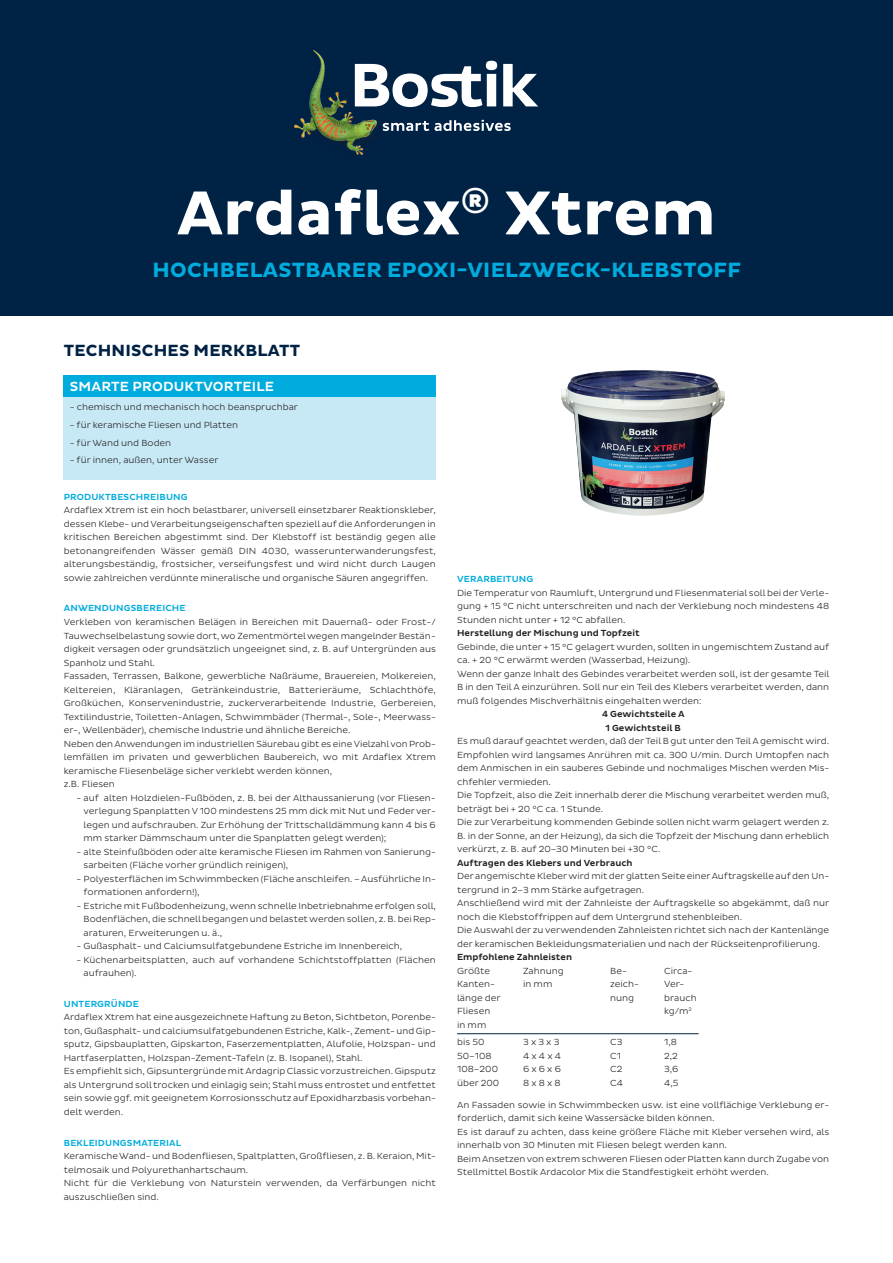
<style>
.page{position:relative;width:893px;height:1263px;background:#fff}
.page>*{position:absolute;margin:0;border:0;box-sizing:border-box;transform-origin:0 0}
.t1{font:700 63px "Bostik";color:#fff}
.t2{font:700 21px "Bostik";letter-spacing:.015em;color:#00acdd}
.t3{font:700 16.5px "Bostik";letter-spacing:.015em;color:#002245}
.t4{font:500 13.5px "Bostik";letter-spacing:.015em;color:#fff}
.t5{font:300 9px/13.5px "Bostik";color:#231f20}
.t6{font:500 9px/13.5px "Bostik";color:#231f20;text-align:center}
.t7{font:500 9px "Bostik";letter-spacing:.015em;color:#00acdd}
</style>
<div class="page">
<div style="left:0;top:0;width:893px;height:316px;background:#002245"></div>
<img style="left:295px;top:51px;width:82px;height:103px">
<svg style="left:383px;top:121px;width:46px;height:10px"></svg>
<svg style="left:435px;top:120px;width:76px;height:11px"></svg>
<svg style="left:355px;top:61px;width:183px;height:46px"></svg>
<div style="left:64px;top:375px;width:372px;height:22px;background:#00acdd"></div>
<div style="left:64px;top:397px;width:372px;height:82px;background:#c7e9f6"></div>
<hr style="left:457px;top:1033px;width:242px;height:1px;background:#002245">
<img style="left:561px;top:370px;width:164px;height:146px">
<h1 class="t1" style="left:177px;top:177px;width:540px">Ardaflex<sup>®</sup> Xtrem</h1>
<h2 class="t2" style="left:152px;top:257px;width:590px">HOCHBELASTBARER EPOXI-VIELZWECK-KLEBSTOFF</h2>
<h3 class="t3" style="left:64px;top:341px;width:238px">TECHNISCHES MERKBLATT</h3>
<h3 class="t4" style="left:70px;top:379px;width:206px">SMARTE PRODUKTVORTEILE</h3>
<p class="t5" style="left:70px;top:400px;width:230px">- chemisch und mechanisch hoch beanspruchbar</p>
<p class="t5" style="left:70px;top:418px;width:170px">- für keramische Fliesen und Platten</p>
<p class="t5" style="left:70px;top:436px;width:103px">- für Wand und Boden</p>
<p class="t5" style="left:70px;top:454px;width:150px">- für innen, außen, unter Wasser</p>
<p class="t7" style="left:64px;top:491px;width:125px">PRODUKTBESCHREIBUNG</p>
<p class="t5" style="left:64px;top:503px;width:374px;text-align:justify">Ardaflex Xtrem ist ein hoch belastbarer, universell einsetzbarer Reaktionskleber, dessen Klebe- und Verarbeitungseigenschaften speziell auf die Anforderungen in kritischen Bereichen abgestimmt sind. Der Klebstoff ist beständig gegen alle betonangreifenden Wässer gemäß DIN 4030, wasserunterwanderungsfest, alterungsbeständig, frostsicher, verseifungsfest und wird nicht durch Laugen sowie zahlreichen verdünnte mineralische und organische Säuren angegriffen.</p>
<p class="t7" style="left:64px;top:603px;width:123px">ANWENDUNGSBEREICHE</p>
<p class="t5" style="left:64px;top:615px;width:374px">Verkleben von keramischen Belägen in Bereichen mit Dauernaß- oder Frost-/ Tauwechselbelastung sowie dort, wo Zementmörtel wegen mangelnder Bestän&shy;digkeit versagen oder grundsätzlich ungeeignet sind, z. B. auf Untergründen aus Spanholz und Stahl.<br>Fassaden, Terrassen, Balkone, gewerbliche Naßräume, Brauereien, Molkereien, Keltereien, Kläranlagen, Getränkeindustrie, Batterieräume, Schlachthöfe, Großküchen, Konservenindustrie, zuckerverarbeitende Industrie, Gerbereien, Textilindustrie, Toiletten-Anlagen, Schwimmbäder (Thermal-, Sole-, Meerwass&shy;er-, Wellenbäder), chemische Industrie und ähnliche Bereiche.<br>Neben den Anwendungen im industriellen Säurebau gibt es eine Vielzahl von Prob&shy;lemfällen im privaten und gewerblichen Baubereich, wo mit Ardaflex Xtrem keramische Fliesenbeläge sicher verklebt werden können,<br>z.B. Fliesen</p>
<p class="t5" style="left:84px;top:791px;width:354px;text-align:justify;text-indent:-7px">- auf alten Holzdielen-Fußböden, z. B. bei der Althaussanierung (vor Fliesen&shy;verlegung Spanplatten V 100 mindestens 25 mm dick mit Nut und Feder ver&shy;legen und aufschrauben. Zur Erhöhung der Trittschalldämmung kann 4 bis 6 mm starker Dämmschaum unter die Spanplatten gelegt werden);</p>
<p class="t5" style="left:84px;top:845px;width:354px;text-indent:-7px">- alte Steinfußböden oder alte keramische Fliesen im Rahmen von Sanierung&shy;sarbeiten (Fläche vorher gründlich reinigen),</p>
<p class="t5" style="left:84px;top:872px;width:354px;text-indent:-7px">- Polyesterflächen im Schwimmbecken (Fläche anschleifen. – Ausführliche In&shy;formationen anfordern!),</p>
<p class="t5" style="left:84px;top:899px;width:354px;text-align:justify;text-indent:-7px">- Estriche mit Fußbodenheizung, wenn schnelle Inbetriebnahme erfolgen soll, Bodenflächen, die schnell begangen und belastet werden sollen, z. B. bei Rep&shy;araturen, Erweiterungen u. ä.,</p>
<p class="t5" style="left:77px;top:939px;width:327px">- Gußasphalt- und Calciumsulfatgebundene Estriche im Innenbereich,</p>
<p class="t5" style="left:84px;top:953px;width:354px;text-indent:-7px">- Küchenarbeitsplatten, auch auf vorhandene Schichtstoffplatten (Flächen aufrauhen).</p>
<p class="t7" style="left:64px;top:999px;width:77px">UNTERGRÜNDE</p>
<p class="t5" style="left:64px;top:1010px;width:374px">Ardaflex Xtrem hat eine ausgezeichnete Haftung zu Beton, Sichtbeton, Porenbe&shy;ton, Gußasphalt- und calciumsulfatgebundenen Estriche, Kalk-, Zement- und Gip&shy;sputz, Gipsbauplatten, Gipskarton, Faserzementplatten, Alufolie, Holzspan- und Hartfaserplatten, Holzspan-Zement-Tafeln (z. B. Isopanel), Stahl.<br>Es empfiehlt sich, Gipsuntergründe mit Ardagrip Classic vorzustreichen. Gipsputz als Untergrund soll trocken und einlagig sein; Stahl muss entrostet und entfettet sein sowie ggf. mit geeignetem Korrosionsschutz auf Epoxidharzbasis vorbehan&shy;delt werden.</p>
<p class="t7" style="left:64px;top:1137px;width:119px">BEKLEIDUNGSMATERIAL</p>
<p class="t5" style="left:64px;top:1149px;width:374px">Keramische Wand- und Bodenfliesen, Spaltplatten, Großfliesen, z. B. Keraion, Mit&shy;telmosaik und Polyurethanhartschaum.<br>Nicht für die Verklebung von Naturstein verwenden, da Verfärbungen nicht auszuschließen sind.</p>
<p class="t7" style="left:457px;top:574px;width:78px">VERARBEITUNG</p>
<p class="t5" style="left:457px;top:586px;width:374px;text-align:justify">Die Temperatur von Raumluft, Untergrund und Fliesenmaterial soll bei der Verle&shy;gung + 15 °C nicht unterschreiten und nach der Verklebung noch mindestens 48<br>Stunden nicht unter + 12 °C abfallen.</p>
<p class="t6" style="left:457px;top:626px;width:184px">Herstellung der Mischung und Topfzeit</p>
<p class="t5" style="left:457px;top:640px;width:374px">Gebinde, die unter + 15 °C gelagert wurden, sollten in ungemischtem Zustand auf ca. + 20 °C erwärmt werden (Wasserbad, Heizung).<br>Wenn der ganze Inhalt des Gebindes verarbeitet werden soll, ist der gesamte Teil B in den Teil A einzurühren. Soll nur ein Teil des Klebers verarbeitet werden, dann muß folgendes Mischverhältnis eingehalten werden:</p>
<p class="t6" style="left:602px;top:707px;width:84px">4 Gewichtsteile A<br>1 Gewichtsteil B</p>
<p class="t5" style="left:457px;top:734px;width:374px">Es muß darauf geachtet werden, daß der Teil B gut unter den Teil A gemischt wird.<br>Empfohlen wird langsames Anrühren mit ca. 300 U/min. Durch Umtopfen nach dem Anmischen in ein sauberes Gebinde und nochmaliges Mischen werden Mis&shy;chfehler vermieden.<br>Die Topfzeit, also die Zeit innerhalb derer die Mischung verarbeitet werden muß, beträgt bei + 20 °C ca. 1 Stunde.<br>Die zur Verarbeitung kommenden Gebinde sollen nicht warm gelagert werden z.<br>B. in der Sonne, an der Heizung), da sich die Topfzeit der Mischung dann erheblich verkürzt, z. B. auf 20–30 Minuten bei +30 °C.</p>
<p class="t6" style="left:457px;top:856px;width:177px">Auftragen des Klebers und Verbrauch</p>
<p class="t5" style="left:457px;top:869px;width:374px">Der angemischte Kleber wird mit der glatten Seite einer Auftragskelle auf den Un&shy;tergrund in 2–3 mm Stärke aufgetragen.<br>Anschließend wird mit der Zahnleiste der Auftragskelle so abgekämmt, daß nur noch die Klebstoffrippen auf dem Untergrund stehenbleiben.<br>Die Auswahl der zu verwendenden Zahnleisten richtet sich nach der Kantenlänge der keramischen Bekleidungsmaterialien und nach der Rückseitenprofilierung.</p>
<p class="t6" style="left:457px;top:950px;width:116px">Empfohlene Zahnleisten</p>
<p class="t5" style="left:457px;top:964px;width:35px">Größte</p>
<p class="t5" style="left:523px;top:964px;width:42px">Zahnung</p>
<p class="t5" style="left:610px;top:964px;width:18px">Be-</p>
<p class="t5" style="left:664px;top:964px;width:30px">Circa-</p>
<p class="t5" style="left:457px;top:977px;width:40px">Kanten-</p>
<p class="t5" style="left:523px;top:977px;width:31px">in mm</p>
<p class="t5" style="left:610px;top:977px;width:30px">zeich-</p>
<p class="t5" style="left:664px;top:977px;width:22px">Ver-</p>
<p class="t5" style="left:457px;top:991px;width:45px">länge der</p>
<p class="t5" style="left:610px;top:991px;width:25px">nung</p>
<p class="t5" style="left:664px;top:991px;width:34px">brauch</p>
<p class="t5" style="left:457px;top:1004px;width:35px">Fliesen</p>
<p class="t5" style="left:664px;top:1004px;width:29px">kg/m<sup>2</sup></p>
<p class="t5" style="left:457px;top:1016px;width:31px;line-height:17.7px">in mm bis 50</p>
<p class="t5" style="left:523px;top:1036px;width:38px">3 x 3 x 3</p>
<p class="t5" style="left:610px;top:1036px;width:14px">C3</p>
<p class="t5" style="left:664px;top:1036px;width:14px">1,8</p>
<p class="t5" style="left:457px;top:1049px;width:36px">50–108</p>
<p class="t5" style="left:523px;top:1049px;width:39px">4 x 4 x 4</p>
<p class="t5" style="left:610px;top:1049px;width:12px">C1</p>
<p class="t5" style="left:664px;top:1049px;width:15px">2,2</p>
<p class="t5" style="left:457px;top:1063px;width:42px">108–200</p>
<p class="t5" style="left:523px;top:1063px;width:39px">6 x 6 x 6</p>
<p class="t5" style="left:610px;top:1063px;width:14px">C2</p>
<p class="t5" style="left:664px;top:1063px;width:16px">3,6</p>
<p class="t5" style="left:457px;top:1076px;width:44px">über 200</p>
<p class="t5" style="left:523px;top:1076px;width:39px">8 x 8 x 8</p>
<p class="t5" style="left:610px;top:1076px;width:14px">C4</p>
<p class="t5" style="left:664px;top:1076px;width:16px">4,5</p>
<p class="t5" style="left:457px;top:1098px;width:374px">An Fassaden sowie in Schwimmbecken usw. ist eine vollflächige Verklebung er&shy;forderlich, damit sich keine Wassersäcke bilden können.<br>Es ist darauf zu achten, dass keine größere Fläche mit Kleber versehen wird, als innerhalb von 30 Minuten mit Fliesen belegt werden kann.<br>Beim Ansetzen von extrem schweren Fliesen oder Platten kann durch Zugabe von Stellmittel Bostik Ardacolor Mix die Standfestigkeit erhöht werden.</p>
</div>
